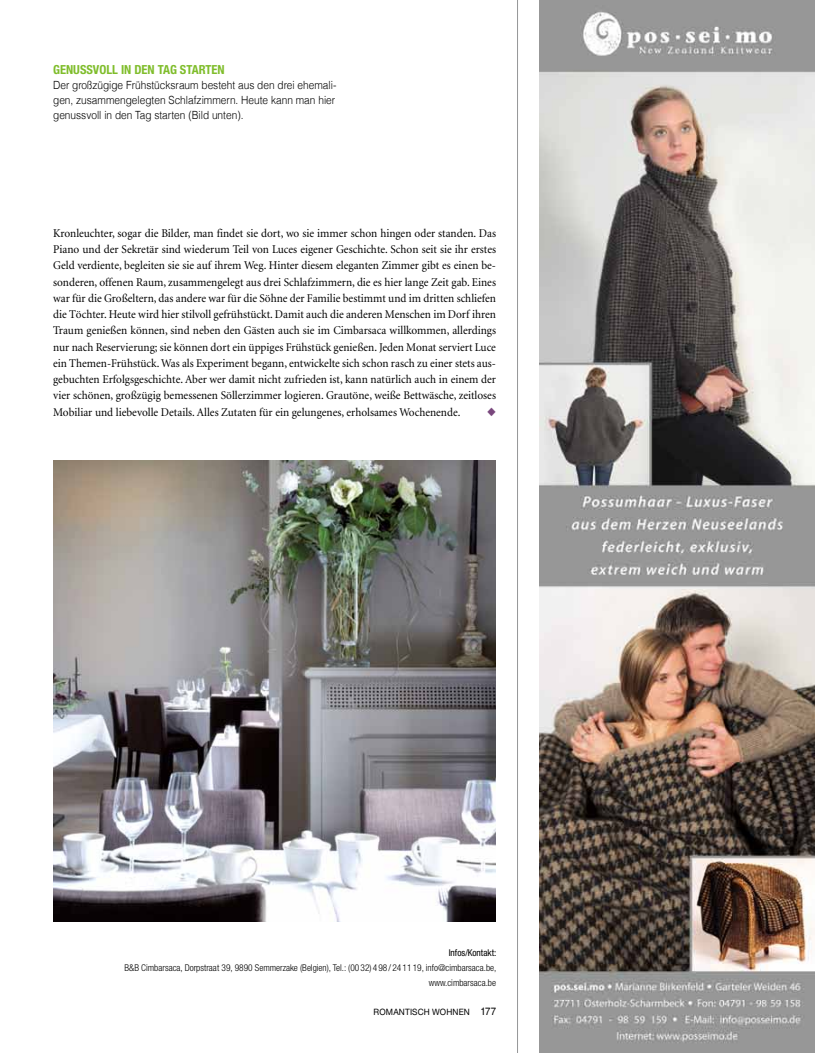
<style>
.page{position:relative;width:815px;height:1053px;background:#fff}
.page>*{position:absolute;margin:0;border:0;box-sizing:border-box;transform-origin:0 0}
.t1{font:700 condensed 12.5px "Helvetica Neue";color:#7fbd2b}
.t2{font:11.88px/16.2px "Minion";color:#000;text-align:justify;scale:.95 1}
.t3{font:300 11.25px/15px "Helvetica";color:#000;text-align:justify;scale:.9 1}
.t4{font:300 condensed 9.38px/15px "Helvetica Neue";color:#000;text-align:right}
.t5{font:condensed 9.38px "Helvetica Neue";color:#000}
.t6{font:8.75px "Helvetica Neue";letter-spacing:.02em;color:#000;scale:.95 1}
.s1{font-family:"Helvetica";font-size:10.62px}
</style>
<div class="page">
<img style="left:539px;top:0;width:276px;height:1052px">
<img style="left:53px;top:461px;width:443px;height:460px">
<hr style="left:517px;top:0;width:1px;height:1052px;background:#969798">
<p class="t1" style="left:53px;top:61px;width:173px">GENUSSVOLL IN DEN TAG STARTEN</p>
<p class="t3" style="left:53px;top:77px;width:316px">Der großzügige Frühstücksraum besteht aus den drei ehemali&shy;gen, zusammengelegten Schlafzimmern. Heute kann man hier genussvoll in den Tag starten (Bild unten).</p>
<p class="t2" style="left:53px;top:225px;width:468px">Kronleuchter, sogar die Bilder, man findet sie dort, wo sie immer schon hingen oder standen. Das Piano und der Sekretär sind wiederum Teil von Luces eigener Geschichte. Schon seit sie ihr erstes Geld verdiente, begleiten sie sie auf ihrem Weg. Hinter diesem eleganten Zimmer gibt es einen be&shy;sonderen, offenen Raum, zusammengelegt aus drei Schlafzimmern, die es hier lange Zeit gab. Eines war für die Großeltern, das andere war für die Söhne der Familie bestimmt und im dritten schliefen die Töchter. Heute wird hier stilvoll gefrühstückt. Damit auch die anderen Menschen im Dorf ihren Traum genießen können, sind neben den Gästen auch sie im Cimbarsaca willkommen, allerdings nur nach Reservierung; sie können dort ein üppiges Frühstück genießen. Jeden Monat serviert Luce ein Themen-Frühstück. Was als Experiment begann, entwickelte sich schon rasch zu einer stets aus&shy;gebuchten Erfolgsgeschichte. Aber wer damit nicht zufrieden ist, kann natürlich auch in einem der vier schönen, großzügig bemessenen Söllerzimmer logieren. Grautöne, weiße Bettwäsche, zeitloses Mobiliar und liebevolle Details. Alles Zutaten für ein gelungenes, erholsames Wochenende.</p>
<p class="t5" style="left:449px;top:946px;width:49px">Infos/Kontakt:</p>
<p class="t4" style="left:125px;top:959px;width:373px">B&amp;B Cimbarsaca, Dorpstraat 39, 9890 Semmerzake (Belgien), Tel.: (00 32) 4 98 / 24 11 19, info@cimbarsaca.be, www.cimbarsaca.be</p>
<p class="t6" style="left:374px;top:1006px;width:130px">ROMANTISCH WOHNEN <span class="s1">177</span></p>
</div>
